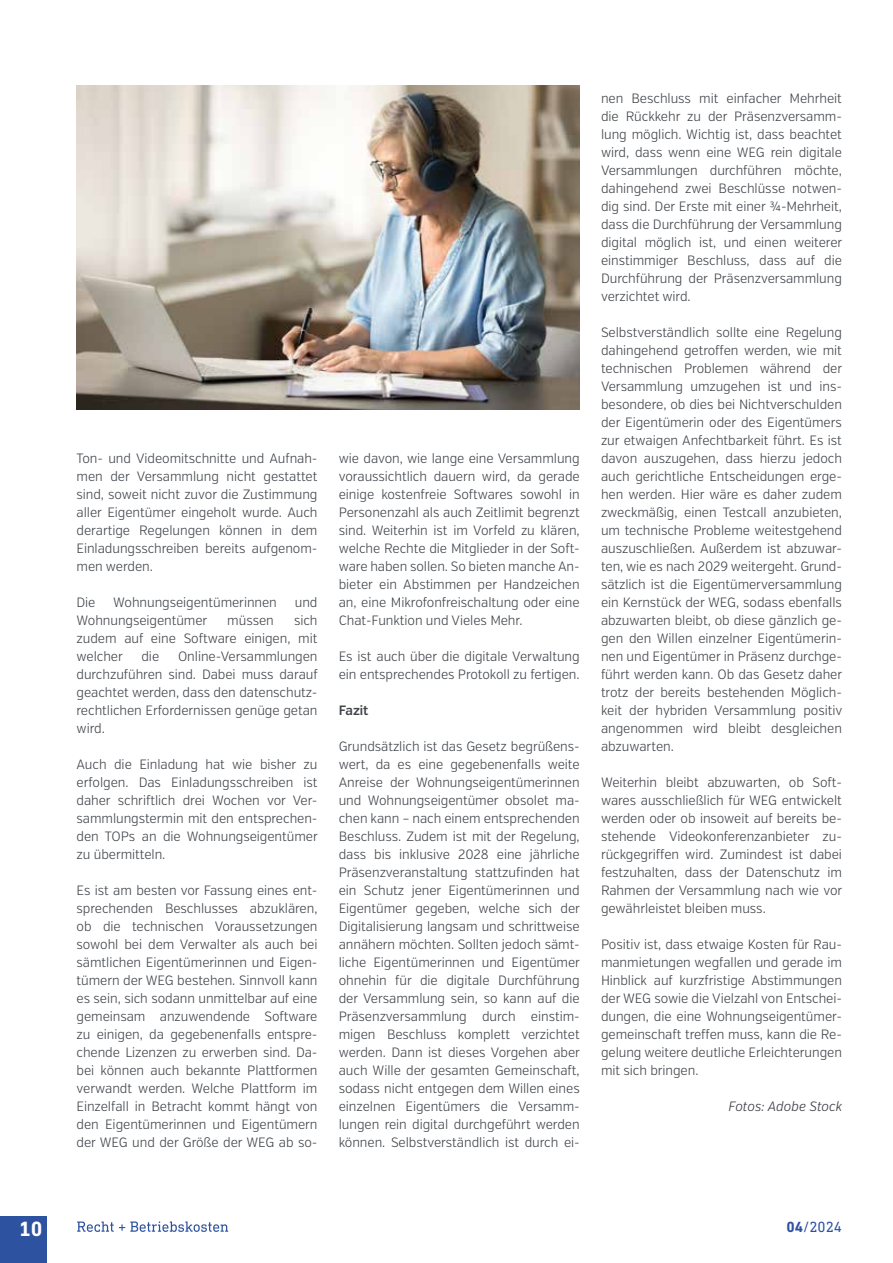
<style>
.page{position:relative;width:893px;height:1263px;background:#fff}
.page>*{position:absolute;margin:0;border:0;box-sizing:border-box;transform-origin:0 0}
.t1{font:700 21px "DIN Next Slab Pro";color:#fff}
.t2{font:15px "DIN Next Slab Pro";color:#2d52a0}
.t3{font:300 13.5px/18px "Verb Cond";letter-spacing:-.005em;color:#41454a;text-align:justify}
.t4{font:italic 300 13.5px "Verb Cond";letter-spacing:-.005em;color:#383a40}
.t5{font:600 13.5px "Verb Cond";letter-spacing:-.005em;color:#41454a}
.s1{font-weight:700}
</style>
<div class="page">
<div style="left:0;top:1216px;width:47px;height:47px;background:#2d52a0"></div>
<svg style="left:77px;top:1221px;width:151px;height:11px"></svg>
<img style="left:77px;top:85px;width:503px;height:324px">
<h1 class="t1" style="left:19px;top:1217px;width:25px">10</h1>
<p class="t3" style="left:77px;top:450px;width:242px">Ton- und Videomitschnitte und Aufnah&shy;men der Versammlung nicht gestattet sind, soweit nicht zuvor die Zustimmung aller Eigentümer eingeholt wurde. Auch derartige Regelungen können in dem Einladungsschreiben bereits aufgenom&shy;men werden.</p>
<p class="t3" style="left:77px;top:594px;width:21px">Die</p>
<p class="t3" style="left:113px;top:594px;width:165px">Wohnungseigentümerinnen</p>
<p class="t3" style="left:295px;top:594px;width:24px">und</p>
<p class="t3" style="left:77px;top:612px;width:132px">Wohnungseigentümer</p>
<p class="t3" style="left:227px;top:612px;width:48px">müssen</p>
<p class="t3" style="left:77px;top:612px;width:242px;text-indent:217px">sich zudem auf eine Software einigen, mit welcher</p>
<p class="t3" style="left:77px;top:648px;width:243px;text-indent:102px">Online-Versammlungen durchzuführen sind. Dabei muss darauf geachtet werden, dass den datenschutz&shy;rechtlichen Erfordernissen genüge getan wird.</p>
<p class="t3" style="left:77px;top:756px;width:243px">Auch die Einladung hat wie bisher zu erfolgen. Das Einladungsschreiben ist daher schriftlich drei Wochen vor Ver&shy;sammlungstermin mit den entsprechen&shy;den TOPs an die Wohnungseigentümer zu übermitteln.</p>
<p class="t3" style="left:77px;top:881px;width:242px">Es ist am besten vor Fassung eines ent&shy;sprechenden Beschlusses abzuklären, ob die technischen Voraussetzungen sowohl bei dem Verwalter als auch bei sämtlichen Eigentümerinnen und Eigen&shy;tümern der WEG bestehen. Sinnvoll kann es sein, sich sodann unmittelbar auf eine gemeinsam anzuwendende Software zu einigen, da gegebenenfalls entspre&shy;chende Lizenzen zu erwerben sind. Da&shy;bei können auch bekannte Plattformen verwandt werden. Welche Plattform im Einzelfall in Betracht kommt hängt von den Eigentümerinnen und Eigentümern der WEG und der Größe der WEG ab so-</p>
<p class="t3" style="left:141px;top:648px;width:19px">die</p>
<p class="t3" style="left:339px;top:449px;width:242px">wie davon, wie lange eine Versammlung voraussichtlich dauern wird, da gerade einige kostenfreie Softwares sowohl in Personenzahl als auch Zeitlimit begrenzt sind. Weiterhin ist im Vorfeld zu klären, welche Rechte die Mitglieder in der Soft&shy;ware haben sollen. So bieten manche An&shy;bieter ein Abstimmen per Handzeichen an, eine Mikrofonfreischaltung oder eine Chat-Funktion und Vieles Mehr.</p>
<p class="t3" style="left:339px;top:647px;width:242px">Es ist auch über die digitale Verwaltung ein entsprechendes Protokoll zu fertigen.</p>
<p class="t5" style="left:339px;top:702px;width:31px">Fazit</p>
<p class="t3" style="left:339px;top:737px;width:243px">Grundsätzlich ist das Gesetz begrüßens&shy;wert, da es eine gegebenenfalls weite Anreise der Wohnungseigentümerinnen und Wohnungseigentümer obsolet ma&shy;chen kann – nach einem entsprechenden Beschluss. Zudem ist mit der Regelung, dass bis inklusive 2028 eine jährliche Präsenzveranstaltung stattzufinden hat ein Schutz jener Eigentümerinnen und Eigentümer gegeben, welche sich der Digitalisierung langsam und schrittweise annähern möchten. Sollten jedoch sämt&shy;liche Eigentümerinnen und Eigentümer ohnehin für die digitale Durchführung der Versammlung sein, so kann auf die Präsenzversammlung durch einstim&shy;migen Beschluss komplett verzichtet werden. Dann ist dieses Vorgehen aber auch Wille der gesamten Gemeinschaft, sodass nicht entgegen dem Willen eines einzelnen Eigentümers die Versamm&shy;lungen rein digital durchgeführt werden können. Selbstverständlich ist durch ei-</p>
<p class="t3" style="left:601px;top:89px;width:243px">nen Beschluss mit einfacher Mehrheit die Rückkehr zu der Präsenzversamm&shy;lung möglich. Wichtig ist, dass beachtet wird, dass wenn eine WEG rein digitale Versammlungen durchführen möchte, dahingehend zwei Beschlüsse notwen&shy;dig sind. Der Erste mit einer ¾-Mehrheit, dass die Durchführung der Versammlung digital möglich ist, und einen weiterer einstimmiger Beschluss, dass auf die Durchführung der Präsenzversammlung verzichtet wird.</p>
<p class="t3" style="left:601px;top:323px;width:243px">Selbstverständlich sollte eine Regelung dahingehend getroffen werden, wie mit technischen Problemen während der Versammlung umzugehen ist und ins&shy;besondere, ob dies bei Nichtverschulden der Eigentümerin oder des Eigentümers zur etwaigen Anfechtbarkeit führt. Es ist davon auszugehen, dass hierzu jedoch auch gerichtliche Entscheidungen erge&shy;hen werden. Hier wäre es daher zudem zweckmäßig, einen Testcall anzubieten, um technische Probleme weitestgehend auszuschließen. Außerdem ist abzuwar&shy;ten, wie es nach 2029 weitergeht. Grund&shy;sätzlich ist die Eigentümerversammlung ein Kernstück der WEG, sodass ebenfalls abzuwarten bleibt, ob diese gänzlich ge&shy;gen den Willen einzelner Eigentümerin&shy;nen und Eigentümer in Präsenz durchge&shy;führt werden kann. Ob das Gesetz daher trotz der bereits bestehenden Möglich&shy;keit der hybriden Versammlung positiv angenommen wird bleibt desgleichen abzuwarten.</p>
<p class="t3" style="left:601px;top:773px;width:243px">Weiterhin bleibt abzuwarten, ob Soft&shy;wares ausschließlich für WEG entwickelt werden oder ob insoweit auf bereits be&shy;stehende Videokonferenzanbieter zu&shy;rückgegriffen wird. Zumindest ist dabei festzuhalten, dass der Datenschutz im Rahmen der Versammlung nach wie vor gewährleistet bleiben muss.</p>
<p class="t3" style="left:601px;top:935px;width:242px">Positiv ist, dass etwaige Kosten für Rau&shy;manmietungen wegfallen und gerade im Hinblick auf kurzfristige Abstimmungen der WEG sowie die Vielzahl von Entschei&shy;dungen, die eine Wohnungseigentümer&shy;gemeinschaft treffen muss, kann die Re&shy;gelung weitere deutliche Erleichterungen mit sich bringen.</p>
<p class="t4" style="left:728px;top:1098px;width:115px">Fotos: Adobe Stock</p>
<p class="t2" style="left:786px;top:1218px;width:57px"><span class="s1">04</span>/2024</p>
</div>
